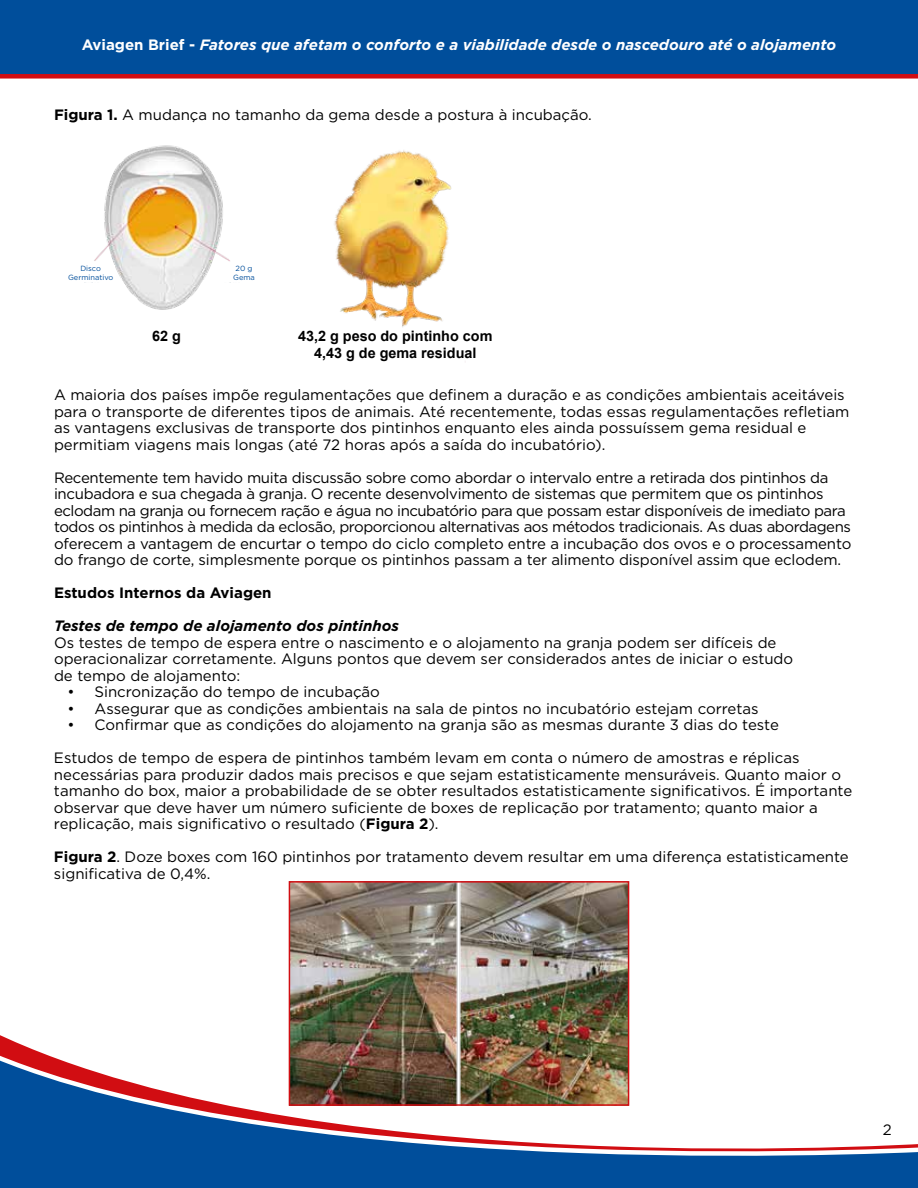
<style>
.page{position:relative;width:918px;height:1188px;background:#fff}
.page>*{position:absolute;margin:0;border:0;box-sizing:border-box;transform-origin:0 0}
.t1{font:15px/16.5px "Gotham";color:#000}
.t2{font:15px/16.5px "Gotham";letter-spacing:-.02em;color:#000}
.t3{font:italic 700 15px "Gotham";color:#fff}
.t4{font:italic 700 15px "Gotham";color:#000}
.t5{font:700 15px "Gotham";color:#000}
.t6{font:700 14.4px/17.2px "Arial";color:#000;text-align:center}
.t7{font:7.5px/9px "Gotham";color:#004e9b;text-align:center}
.s1{font-style:normal}
.s2{font-weight:700}
</style>
<div class="page">
<svg style="left:0;top:1041px;width:918px;height:147px"></svg>
<div style="left:0;top:0;width:918px;height:79px;background:#004e9b"></div>
<img style="left:84px;top:145px;width:147px;height:165px">
<img style="left:334px;top:150px;width:132px;height:212px">
<img style="left:292px;top:884px;width:334px;height:219px">
<div style="left:289px;top:881px;width:340px;height:225px;border:2px solid #d10d12"></div>
<div style="left:66px;top:265px;width:49px;height:17px;background:#fff"></div>
<div style="left:220px;top:265px;width:48px;height:17px;background:#fff"></div>
<p class="t3" style="left:82px;top:35px;width:756px"><span class="s1">Aviagen Brief -</span> Fatores que afetam o conforto e a viabilidade desde o nascedouro até o alojamento</p>
<p class="t1" style="left:54px;top:106px;width:539px"><span class="s2">Figura 1.</span> A mudança no tamanho da gema desde a postura à incubação.</p>
<p class="t7" style="left:68px;top:264px;width:47px">Disco<br>Germinativo</p>
<p class="t7" style="left:233px;top:264px;width:23px">20 g<br>Gema</p>
<p class="t6" style="left:152px;top:328px;width:30px">62 g</p>
<p class="t6" style="left:298px;top:328px;width:196px">43,2 g peso do pintinho com<br>4,43 g de gema residual</p>
<p class="t1" style="left:54px;top:387px;width:797px">A maioria dos países impõe regulamentações que definem a duração e as condições ambientais aceitáveis para o transporte de diferentes tipos de animais. Até recentemente, todas essas regulamentações refletiam as vantagens exclusivas de transporte dos pintinhos enquanto eles ainda possuíssem gema residual e permitiam viagens mais longas (até 72 horas após a saída do incubatório).</p>
<p class="t2" style="left:54px;top:469px;width:799px">Recentemente tem havido muita discussão sobre como abordar o intervalo entre a retirada dos pintinhos da incubadora e sua chegada à granja. O recente desenvolvimento de sistemas que permitem que os pintinhos eclodam na granja ou fornecem ração e água no incubatório para que possam estar disponíveis de imediato para todos os pintinhos à medida da eclosão, proporcionou alternativas aos métodos tradicionais. As duas abordagens oferecem a vantagem de encurtar o tempo do ciclo completo entre a incubação dos ovos e o processamento do frango de corte, simplesmente porque os pintinhos passam a ter alimento disponível assim que eclodem.</p>
<p class="t5" style="left:54px;top:583px;width:219px">Estudos Internos da Aviagen</p>
<p class="t4" style="left:54px;top:616px;width:346px">Testes de tempo de alojamento dos pintinhos</p>
<p class="t1" style="left:54px;top:634px;width:741px">Os testes de tempo de espera entre o nascimento e o alojamento na granja podem ser difíceis de operacionalizar corretamente. Alguns pontos que devem ser considerados antes de iniciar o estudo de tempo de alojamento:</p>
<p class="t1" style="left:68px;top:684px;width:314px">• Sincronização do tempo de incubação</p>
<p class="t1" style="left:68px;top:700px;width:693px">• Assegurar que as condições ambientais na sala de pintos no incubatório estejam corretas</p>
<p class="t1" style="left:68px;top:717px;width:713px">• Confirmar que as condições do alojamento na granja são as mesmas durante 3 dias do teste</p>
<p class="t1" style="left:54px;top:750px;width:800px">Estudos de tempo de espera de pintinhos também levam em conta o número de amostras e réplicas necessárias para produzir dados mais precisos e que sejam estatisticamente mensuráveis. Quanto maior o tamanho do box, maior a probabilidade de se obter resultados estatisticamente significativos. É importante observar que deve haver um número suficiente de boxes de replicação por tratamento; quanto maior a replicação, mais significativo o resultado (<span class="s2">Figura 2</span>).</p>
<p class="t1" style="left:54px;top:849px;width:796px"><span class="s2">Figura 2</span>. Doze boxes com 160 pintinhos por tratamento devem resultar em uma diferença estatisticamente significativa de 0,4%.</p>
<p class="t1" style="left:883px;top:1121px;width:10px">2</p>
</div>
